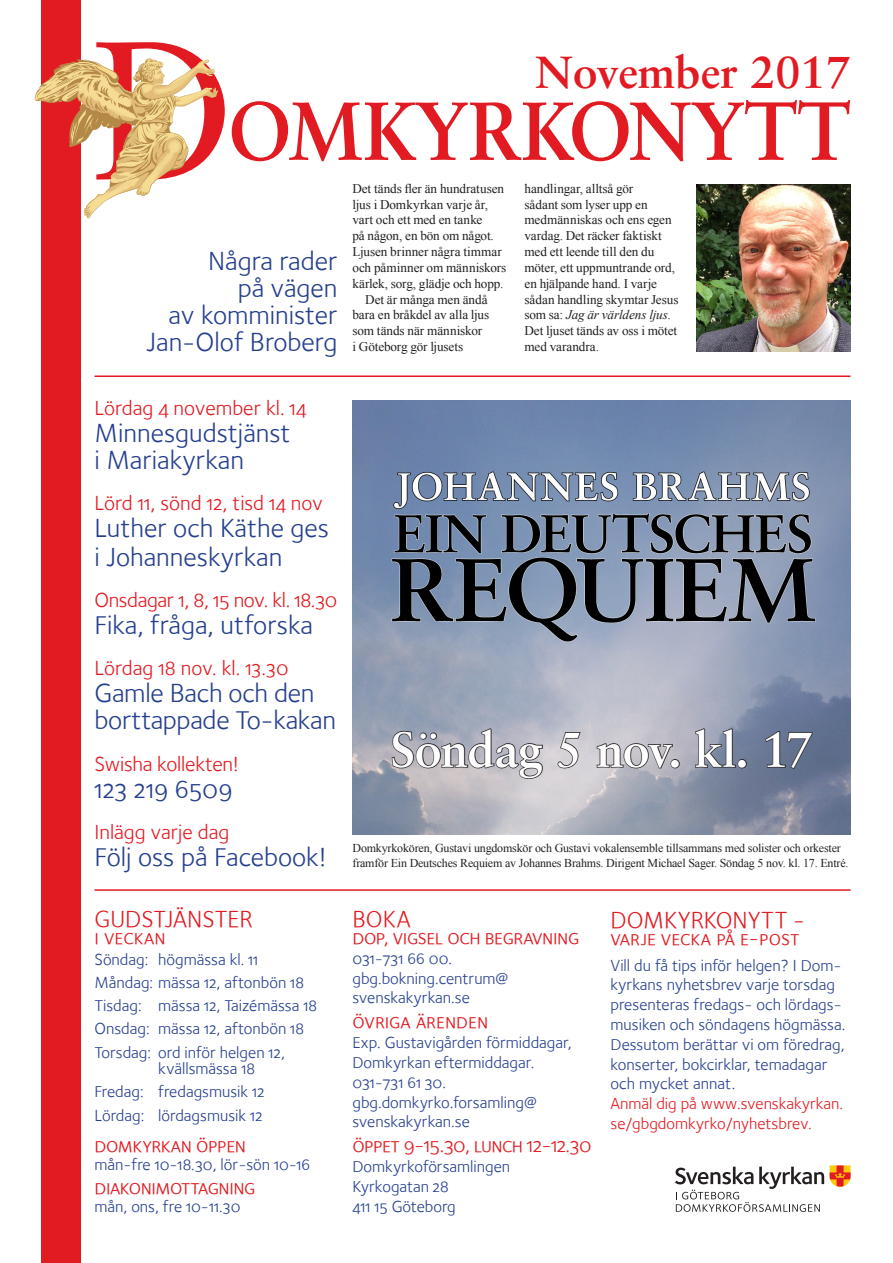
<style>
.page{position:relative;width:893px;height:1263px;background:#fff}
.page>*{position:absolute;margin:0;border:0;box-sizing:border-box;transform-origin:0 0}
.t1{font:196.8px "Sabon LT Std";color:#e21a21;scale:.94 1}
.t2{font:700 82.5px "Sabon LT Std";letter-spacing:-.015em;color:#e21a21;scale:.91 1}
.t3{font:700 49.5px "Sabon LT Std";letter-spacing:-.025em;color:#fff}
.t4{font:700 45px "Sabon LT Std";color:#e21a21}
.Spaltrubrik{font:27px/27px "Foundry Sterling Book OSF";color:#253f8e}
.Bottenrubrik{font:24px "Foundry Sterling Book Expert";color:#e21a21}
.Spaltinledn{font:21px "Foundry Sterling Book OSF";color:#e21a21}
.Liten_rubrik_framsid{font:21px "Foundry Sterling Book Expert";letter-spacing:-.02em;color:#e21a21}
.Liten_rubrik_framsid-2{font:21px "Foundry Sterling Book Expert";color:#e21a21}
.Spaltinledn-2{font:21px "Foundry Sterling Book OSF";letter-spacing:-.02em;color:#e21a21}
.Liten_rubrik_framsid-3{font:21px "Foundry Sterling Book OSF";letter-spacing:-.03em;color:#e21a21}
.Bröd_kontakt{font:16.5px/19.8px "Foundry Sterling Book OSF";color:#253f8e}
.Bröd_kontakt-2{font:16.5px/19.8px "Foundry Sterling Book OSF";color:#e21a21}
.Bröd_utan_linje{font:13.2px/15.9px "Times New Roman";letter-spacing:-.01em;color:#231f20}
.Bröd_utan_linje-2{font:12px/15px "Times New Roman";letter-spacing:-.015em;color:#231f20}
.s1{font-style:italic}
.s2{font-family:"Foundry Sterling Book Expert"}
</style>
<div class="page">
<div style="left:41px;top:0;width:40px;height:1263px;background:#e21a21"></div>
<svg style="left:35px;top:58px;width:183px;height:160px"></svg>
<svg style="left:675px;top:1166px;width:149px;height:46px"></svg>
<svg style="left:830px;top:1165px;width:20px;height:22px"></svg>
<hr style="left:94px;top:889px;width:756px;height:2px;background:#e21a21">
<img style="left:352px;top:400px;width:498px;height:434px">
<img style="left:697px;top:184px;width:153px;height:167px">
<hr style="left:94px;top:375px;width:756px;height:2px;background:#e21a21">
<svg style="left:391px;top:727px;width:153px;height:53px;background:#9c9ba3"></svg>
<svg style="left:557px;top:731px;width:25px;height:38px"></svg>
<svg style="left:596px;top:742px;width:77px;height:28px;background:#9a979d"></svg>
<div style="left:670px;top:759px;width:10px;height:9px;border:2px solid #231f20;border-radius:50%"></div>
<svg style="left:694px;top:727px;width:43px;height:41px;background:#757b8b"></svg>
<div style="left:737px;top:759px;width:10px;height:9px;border:2px solid #231f20;border-radius:50%"></div>
<svg style="left:764px;top:730px;width:50px;height:40px;background:#58637c"></svg>
<p class="t1" style="left:91px;top:-6px;width:155px">D</p>
<p class="t4" style="left:535px;top:45px;width:317px">November 2017</p>
<p class="t2" style="left:229px;top:80px;width:686px">OMKYRKONYTT</p>
<p class="Spaltrubrik" style="left:147px;top:248px;width:192px;text-align:right">Några rader<br>på vägen<br>av komminister<br>Jan-Olof Broberg</p>
<p class="Bröd_utan_linje" style="left:352px;top:180px;width:155px">Det tänds fler än hundratusen ljus i Domkyrkan varje år, vart och ett med en tanke<br>på någon, en bön om något.<br>Ljusen brinner några timmar och påminner om människors kärlek, sorg, glädje och hopp.</p>
<p class="Bröd_utan_linje" style="left:352px;top:291px;width:138px;text-indent:13px">Det är många men ändå bara en bråkdel av alla ljus som tänds när människor<br>i Göteborg gör ljusets</p>
<p class="Bröd_utan_linje" style="left:524px;top:180px;width:156px">handlingar, alltså gör<br>sådant som lyser upp en medmänniskas och ens egen vardag. Det räcker faktiskt med ett leende till den du möter, ett uppmuntrande ord, en hjälpande hand. I varje sådan handling skymtar Jesus som sa: <span class="s1">Jag är världens ljus</span>.<br>Det ljuset tänds av oss i mötet med varandra.</p>
<p class="Spaltinledn" style="left:94px;top:396px;width:213px">Lördag 4 november kl. 14</p>
<p class="Spaltrubrik" style="left:94px;top:420px;width:198px">Minnesgudstjänst i Mariakyrkan</p>
<p class="Spaltinledn" style="left:94px;top:491px;width:230px">Lörd 11, sönd 12, tisd 14 nov</p>
<p class="Spaltrubrik" style="left:94px;top:514px;width:236px;line-height:28.5px">Luther och Käthe ges i Johanneskyrkan</p>
<p class="Spaltinledn-2" style="left:94px;top:588px;width:244px">Onsdagar 1, 8, 15 nov. kl. 18.30</p>
<p class="Spaltrubrik" style="left:94px;top:612px;width:220px">Fika, fråga, utforska</p>
<p class="Spaltinledn" style="left:94px;top:656px;width:196px">Lördag 18 nov. kl. 13.30</p>
<p class="Spaltrubrik" style="left:94px;top:680px;width:243px">Gamle Bach och den borttappade To-kakan</p>
<p class="Spaltinledn" style="left:94px;top:751px;width:146px">Swisha kollekten!</p>
<p class="Spaltrubrik" style="left:94px;top:775px;width:139px">123 219 6509</p>
<p class="Spaltinledn" style="left:94px;top:820px;width:136px">Inlägg varje dag</p>
<p class="Spaltrubrik" style="left:94px;top:843px;width:234px">Följ oss på Facebook!</p>
<p class="Bottenrubrik" style="left:94px;top:905px;width:160px">GUDSTJÄNSTER</p>
<p class="Liten_rubrik_framsid" style="left:94px;top:924px;width:73px">i veckan</p>
<p class="Bröd_kontakt" style="left:94px;top:949px;width:165px">Söndag: högmässa kl. 11</p>
<p class="Bröd_kontakt" style="left:94px;top:973px;width:211px">Måndag: mässa 12, aftonbön 18</p>
<p class="Bröd_kontakt" style="left:94px;top:996px;width:224px">Tisdag: mässa 12, Taizémässa 18</p>
<p class="Bröd_kontakt" style="left:94px;top:1019px;width:211px">Onsdag: mässa 12, aftonbön 18</p>
<p class="Bröd_kontakt" style="left:158px;top:1044px;width:128px;line-height:16.5px;text-indent:-64px">Torsdag: ord inför helgen 12, kvällsmässa 18</p>
<p class="Bröd_kontakt" style="left:94px;top:1082px;width:172px">Fredag: fredagsmusik 12</p>
<p class="Bröd_kontakt" style="left:94px;top:1105px;width:170px">Lördag: lördagsmusik 12</p>
<p class="Liten_rubrik_framsid" style="left:94px;top:1133px;width:153px">domkyrkan öppen</p>
<p class="Bröd_kontakt" style="left:94px;top:1155px;width:217px">mån-fre 10-18.30, lör-sön 10-16</p>
<p class="Liten_rubrik_framsid" style="left:94px;top:1174px;width:163px">diakonimottagning</p>
<p class="Bröd_kontakt" style="left:94px;top:1196px;width:148px">mån, ons, fre 10-11.30</p>
<p class="t3" style="left:390px;top:719px;width:424px">Söndag 5 nov. kl. 17</p>
<p class="Bröd_utan_linje-2" style="left:352px;top:840px;width:497px">Domkyrkokören, Gustavi ungdomskör och Gustavi vokalensemble tillsammans med solister och orkester framför Ein Deutsches Requiem av Johannes Brahms. Dirigent Michael Sager. Söndag 5 nov. kl. 17. Entré.</p>
<p class="Bottenrubrik" style="left:352px;top:905px;width:60px">BOKA</p>
<p class="Liten_rubrik_framsid" style="left:352px;top:925px;width:228px">dop, vigsel och begravning</p>
<p class="Bröd_kontakt" style="left:352px;top:948px;width:101px">031-731 66 00.</p>
<p class="Bröd_kontakt" style="left:352px;top:968px;width:157px">gbg.bokning.centrum@</p>
<p class="Bröd_kontakt" style="left:352px;top:988px;width:119px">svenskakyrkan.se</p>
<p class="Liten_rubrik_framsid-2" style="left:352px;top:1009px;width:137px">övriga ärenden</p>
<p class="Bröd_kontakt" style="left:352px;top:1033px;width:221px">Exp. Gustavigården förmiddagar,<br>Domkyrkan eftermiddagar.</p>
<p class="Bröd_kontakt" style="left:352px;top:1072px;width:95px">031-731 61 30.</p>
<p class="Bröd_kontakt" style="left:352px;top:1092px;width:186px">gbg.domkyrko.forsamling@</p>
<p class="Bröd_kontakt" style="left:352px;top:1112px;width:119px">svenskakyrkan.se</p>
<p class="Liten_rubrik_framsid-3" style="left:352px;top:1133px;width:241px"><span class="s2">öppet</span> 9-15.30<span class="s2">, lunch</span> 12-12.30</p>
<p class="Bröd_kontakt" style="left:352px;top:1157px;width:159px">Domkyrkoförsamlingen</p>
<p class="Bröd_kontakt" style="left:352px;top:1176px;width:98px">Kyrkogatan 28</p>
<p class="Bröd_kontakt" style="left:352px;top:1196px;width:105px">411 15 Göteborg</p>
<p class="Bottenrubrik" style="left:610px;top:906px;width:196px">DOMKYRKONYTT -</p>
<p class="Liten_rubrik_framsid-2" style="left:610px;top:925px;width:190px">varje vecka på e-post</p>
<p class="Bröd_kontakt" style="left:610px;top:955px;width:236px">Vill du få tips inför helgen? I Dom&shy;kyrkans nyhetsbrev varje torsdag presenteras fredags- och lördags&shy;musiken och söndagens högmässa.<br>Dessutom berättar vi om föredrag, konserter, bokcirklar, temadagar och mycket annat.</p>
<p class="Bröd_kontakt-2" style="left:610px;top:1094px;width:234px">Anmäl dig på www.svenskakyrkan. se/gbgdomkyrko/nyhetsbrev.</p>
</div>
